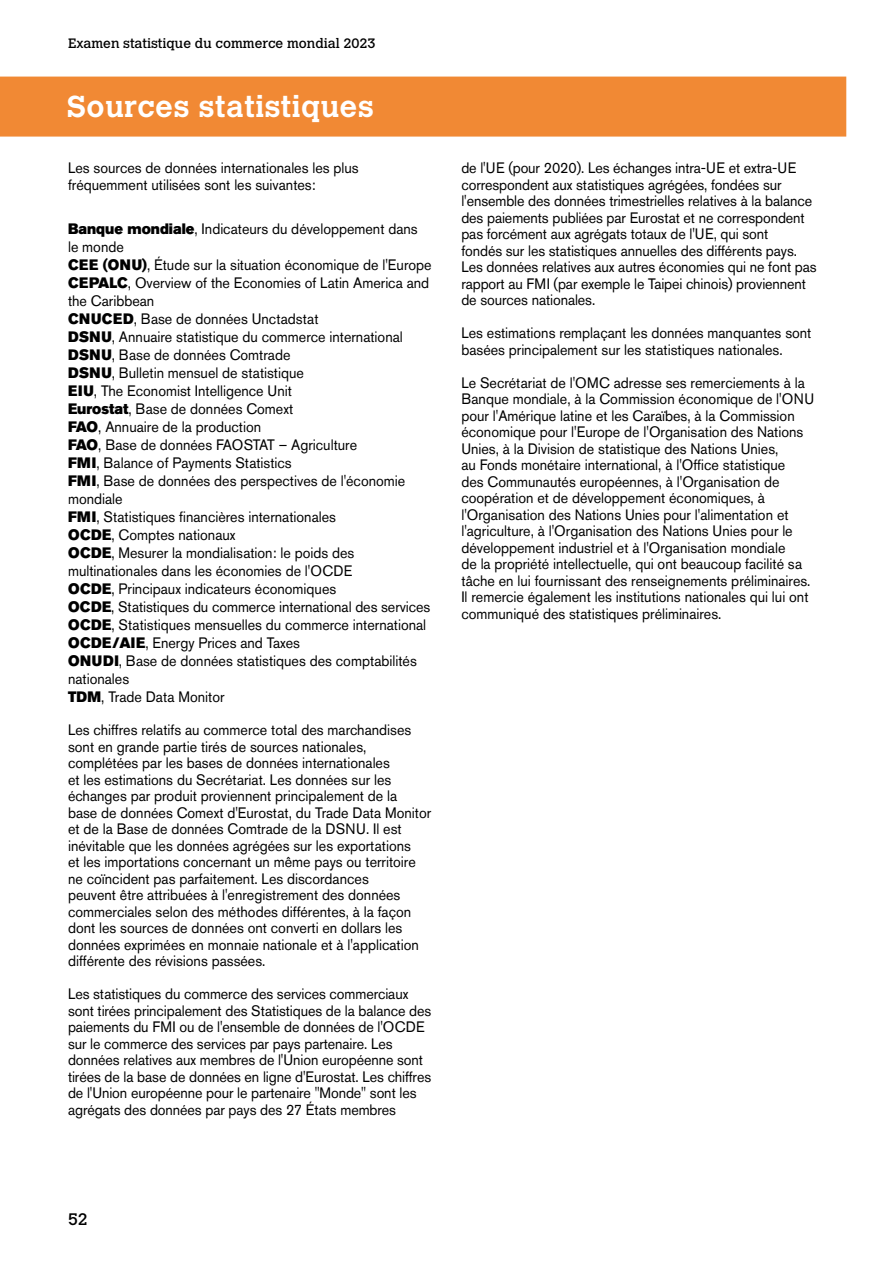
<style>
.page{position:relative;width:893px;height:1263px;background:#fff}
.page>*{position:absolute;margin:0;border:0;box-sizing:border-box;transform-origin:0 0}
.t1{font:700 30px "Calvert MT Pro";letter-spacing:.02em;color:#fff}
.t2{font:16.5px "Calvert MT Std";color:#000}
.t3{font:15px/16.5px "Akzidenz Grotesk Std";color:#000;scale:.95 1}
.t4{font:13.5px "Calvert MT Std";color:#000}
.s1{font-family:"Akzidenz Grotesk Std Super"}
</style>
<div class="page">
<div style="left:0;top:77px;width:846px;height:60px;background:#f18934"></div>
<p class="t4" style="left:68px;top:36px;width:309px">Examen statistique du commerce mondial 2023</p>
<h1 class="t1" style="left:67px;top:87px;width:308px">Sources statistiques</h1>
<p class="t3" style="left:68px;top:160px;width:307px">Les sources de données internationales les plus fréquemment utilisées sont les suivantes:</p>
<p class="t3" style="left:68px;top:220px;width:384px;line-height:18px"><span class="s1">Banque mondiale</span>, Indicateurs du développement dans le monde<br><span class="s1">CEE (ONU)</span>, Étude sur la situation économique de l'Europe <span class="s1">CEPALC</span>, Overview of the Economies of Latin America and the Caribbean<br><span class="s1">CNUCED</span>, Base de données Unctadstat<br><span class="s1">DSNU</span>, Annuaire statistique du commerce international <span class="s1">DSNU</span>, Base de données Comtrade<br><span class="s1">DSNU</span>, Bulletin mensuel de statistique<br><span class="s1">EIU</span>, The Economist Intelligence Unit<br><span class="s1">Eurostat</span>, Base de données Comext<br><span class="s1">FAO</span>, Annuaire de la production<br><span class="s1">FAO</span>, Base de données FAOSTAT – Agriculture<br><span class="s1">FMI</span>, Balance of Payments Statistics<br><span class="s1">FMI</span>, Base de données des perspectives de l'économie mondiale<br><span class="s1">FMI</span>, Statistiques financières internationales<br><span class="s1">OCDE</span>, Comptes nationaux<br><span class="s1">OCDE</span>, Mesurer la mondialisation: le poids des multinationales dans les économies de l'OCDE<br><span class="s1">OCDE</span>, Principaux indicateurs économiques<br><span class="s1">OCDE</span>, Statistiques du commerce international des services <span class="s1">OCDE</span>, Statistiques mensuelles du commerce international <span class="s1">OCDE/AIE</span>, Energy Prices and Taxes<br><span class="s1">ONUDI</span>, Base de données statistiques des comptabilités nationales<br><span class="s1">TDM</span>, Trade Data Monitor</p>
<p class="t3" style="left:68px;top:721px;width:384px">Les chiffres relatifs au commerce total des marchandises sont en grande partie tirés de sources nationales, complétées par les bases de données internationales<br>et les estimations du Secrétariat. Les données sur les échanges par produit proviennent principalement de la<br>base de données Comext d'Eurostat, du Trade Data Monitor et de la Base de données Comtrade de la DSNU. Il est inévitable que les données agrégées sur les exportations<br>et les importations concernant un même pays ou territoire ne coïncident pas parfaitement. Les discordances<br>peuvent être attribuées à l'enregistrement des données commerciales selon des méthodes différentes, à la façon dont les sources de données ont converti en dollars les données exprimées en monnaie nationale et à l'application différente des révisions passées.</p>
<p class="t3" style="left:68px;top:985px;width:384px">Les statistiques du commerce des services commerciaux sont tirées principalement des Statistiques de la balance des paiements du FMI ou de l'ensemble de données de l'OCDE sur le commerce des services par pays partenaire. Les données relatives aux membres de l'Union européenne sont tirées de la base de données en ligne d'Eurostat. Les chiffres de l'Union européenne pour le partenaire "Monde" sont les agrégats des données par pays des 27 États membres</p>
<p class="t3" style="left:461px;top:160px;width:375px">de l'UE (pour 2020). Les échanges intra-UE et extra-UE correspondent aux statistiques agrégées, fondées sur l'ensemble des données trimestrielles relatives à la balance des paiements publiées par Eurostat et ne correspondent pas forcément aux agrégats totaux de l'UE, qui sont<br>fondés sur les statistiques annuelles des différents pays.<br>Les données relatives aux autres économies qui ne font pas rapport au FMI (par exemple le Taipei chinois) proviennent de sources nationales.</p>
<p class="t3" style="left:461px;top:325px;width:370px">Les estimations remplaçant les données manquantes sont basées principalement sur les statistiques nationales.</p>
<p class="t3" style="left:461px;top:374px;width:373px">Le Secrétariat de l'OMC adresse ses remerciements à la Banque mondiale, à la Commission économique de l'ONU pour l'Amérique latine et les Caraïbes, à la Commission économique pour l'Europe de l'Organisation des Nations Unies, à la Division de statistique des Nations Unies,<br>au Fonds monétaire international, à l'Office statistique<br>des Communautés européennes, à l'Organisation de coopération et de développement économiques, à l'Organisation des Nations Unies pour l'alimentation et l'agriculture, à l'Organisation des Nations Unies pour le développement industriel et à l'Organisation mondiale<br>de la propriété intellectuelle, qui ont beaucoup facilité sa tâche en lui fournissant des renseignements préliminaires.<br>Il remercie également les institutions nationales qui lui ont communiqué des statistiques préliminaires.</p>
<p class="t2" style="left:68px;top:1209px;width:21px">52</p>
</div>
